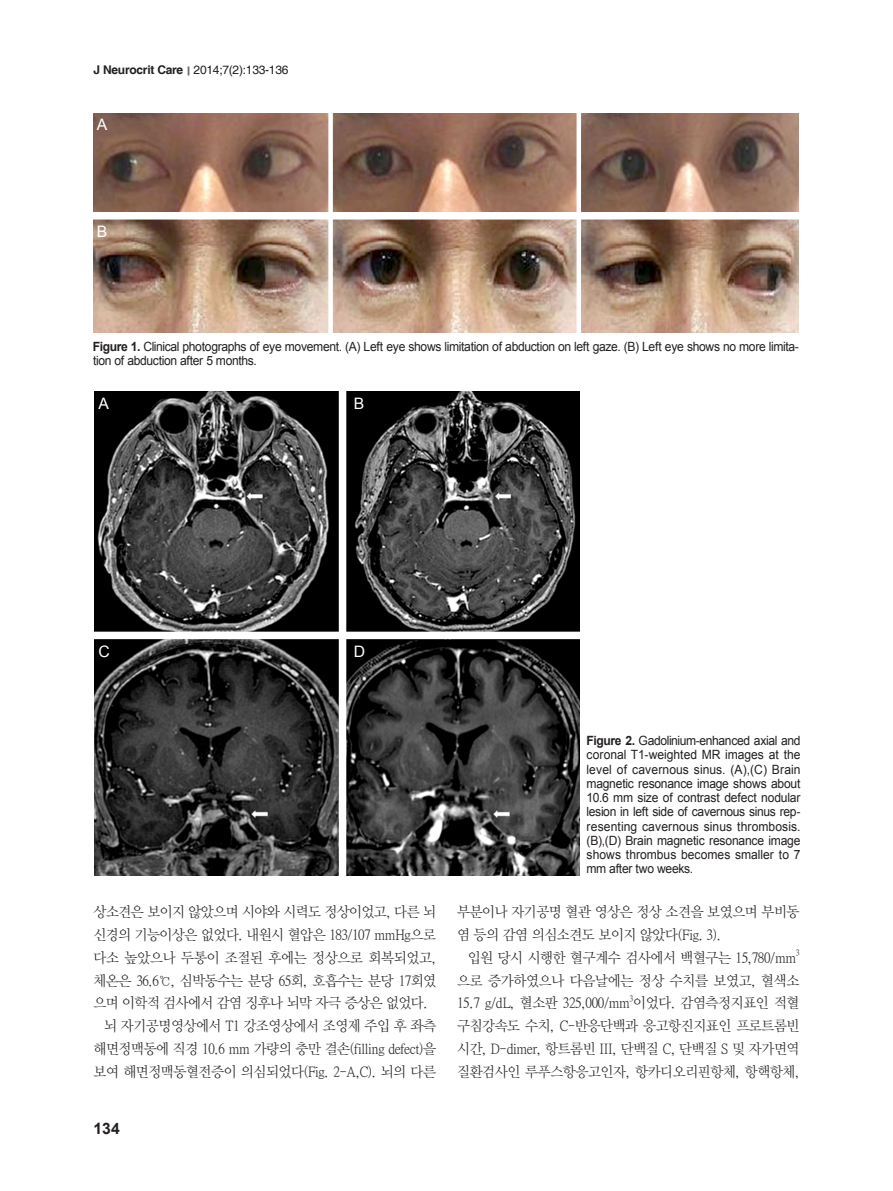
<style>
.page{position:relative;width:893px;height:1191px;background:#fff}
.page>*{position:absolute;margin:0;border:0;box-sizing:border-box;transform-origin:0 0}
.t1{font:15.75px "Arial";color:#fff}
.t2{font:700 15.75px "Arial";color:#231f20}
.본문{font:14.25px/22.8px "Y Mj O520";letter-spacing:-.02em;color:#231f20;text-align:justify}
.그림설명{font:12.75px/14.2px "Arial";letter-spacing:-.02em;color:#231f20;text-align:justify;scale:.95 1}
.t3{font:12px "Helvetica";letter-spacing:-.02em;color:#231f20}
.본문-2{font:8.25px "Y Mj O520";color:#231f20}
.s1{font-weight:700}
</style>
<div class="page">
<img style="left:94px;top:392px;width:485px;height:483px">
<div style="left:339px;top:389px;width:7px;height:490px;background:#fff"></div>
<div style="left:93px;top:631px;width:489px;height:8px;background:#fff"></div>
<img style="left:93px;top:113px;width:706px;height:220px">
<hr style="left:577px;top:111px;width:4px;height:227px;background:#fff">
<div style="left:328px;top:111px;width:5px;height:227px;background:#fff"></div>
<div style="left:91px;top:212px;width:709px;height:7px;background:#fff"></div>
<p class="t3" style="left:94px;top:63px;width:196px"><span class="s1">J Neurocrit Care</span> 2014;7(2):133-136</p>
<p class="t1" style="left:97px;top:114px;width:12px">A</p>
<p class="t1" style="left:97px;top:221px;width:12px">B</p>
<p class="그림설명" style="left:93px;top:340px;width:745px"><span class="s1">Figure 1.</span> Clinical photographs of eye movement. (A) Left eye shows limitation of abduction on left gaze. (B) Left eye shows no more limita&shy;tion of abduction after 5 months.</p>
<p class="t1" style="left:98px;top:393px;width:12px">A</p>
<p class="t1" style="left:354px;top:393px;width:12px">B</p>
<p class="t1" style="left:98px;top:641px;width:13px">C</p>
<p class="t1" style="left:354px;top:641px;width:13px">D</p>
<p class="본문" style="left:93px;top:900px;width:344px">상소견은 보이지 않았으며 시야와 시력도 정상이었고, 다른 뇌 신경의 기능이상은 없었다. 내원시 혈압은 183/107 mmHg으로 다소 높았으나 두통이 조절된 후에는 정상으로 회복되었고, 체온은 36.6℃, 심박동수는 분당 65회, 호흡수는 분당 17회였 으며 이학적 검사에서 감염 징후나 뇌막 자극 증상은 없었다.</p>
<p class="본문" style="left:94px;top:1014px;width:344px;text-indent:11px">뇌 자기공명영상에서 T1 강조영상에서 조영제 주입 후 좌측 해면정맥동에 직경 10.6 mm 가량의 충만 결손(filling defect)을 보여 해면정맥동혈전증이 의심되었다(Fig. 2-A,C). 뇌의 다른</p>
<p class="t2" style="left:94px;top:1118px;width:28px">134</p>
<p class="그림설명" style="left:586px;top:733px;width:227px"><span class="s1">Figure 2.</span> Gadolinium-enhanced axial and coronal T1-weighted MR images at the level of cavernous sinus. (A),(C) Brain magnetic resonance image shows about 10.6 mm size of contrast defect nodular lesion in left side of cavernous sinus rep&shy;resenting cavernous sinus thrombosis. (B),(D) Brain magnetic resonance image shows thrombus becomes smaller to 7 mm after two weeks.</p>
<p class="본문" style="left:457px;top:900px;width:344px">부분이나 자기공명 혈관 영상은 정상 소견을 보였으며 부비동 염 등의 감염 의심소견도 보이지 않았다(Fig. 3).</p>
<p class="본문" style="left:468px;top:946px;width:330px">입원 당시 시행한 혈구계수 검사에서 백혈구는 15,780/mm</p>
<p class="본문-2" style="left:796px;top:948px;width:5px">3</p>
<p class="본문" style="left:457px;top:969px;width:344px">으로 증가하였으나 다음날에는 정상 수치를 보였고, 혈색소<br>15.7 g/dL, 혈소판 325,000/mm 이었다. 감염측정지표인 적혈</p>
<p class="본문-2" style="left:630px;top:994px;width:5px">3</p>
<p class="본문" style="left:457px;top:1014px;width:344px">구침강속도 수치, C-반응단백과 응고항진지표인 프로트롬빈 시간, D-dimer, 항트롬빈 III, 단백질 C, 단백질 S 및 자가면역 질환검사인 루푸스항응고인자, 항카디오리핀항체, 항핵항체,</p>
</div>
